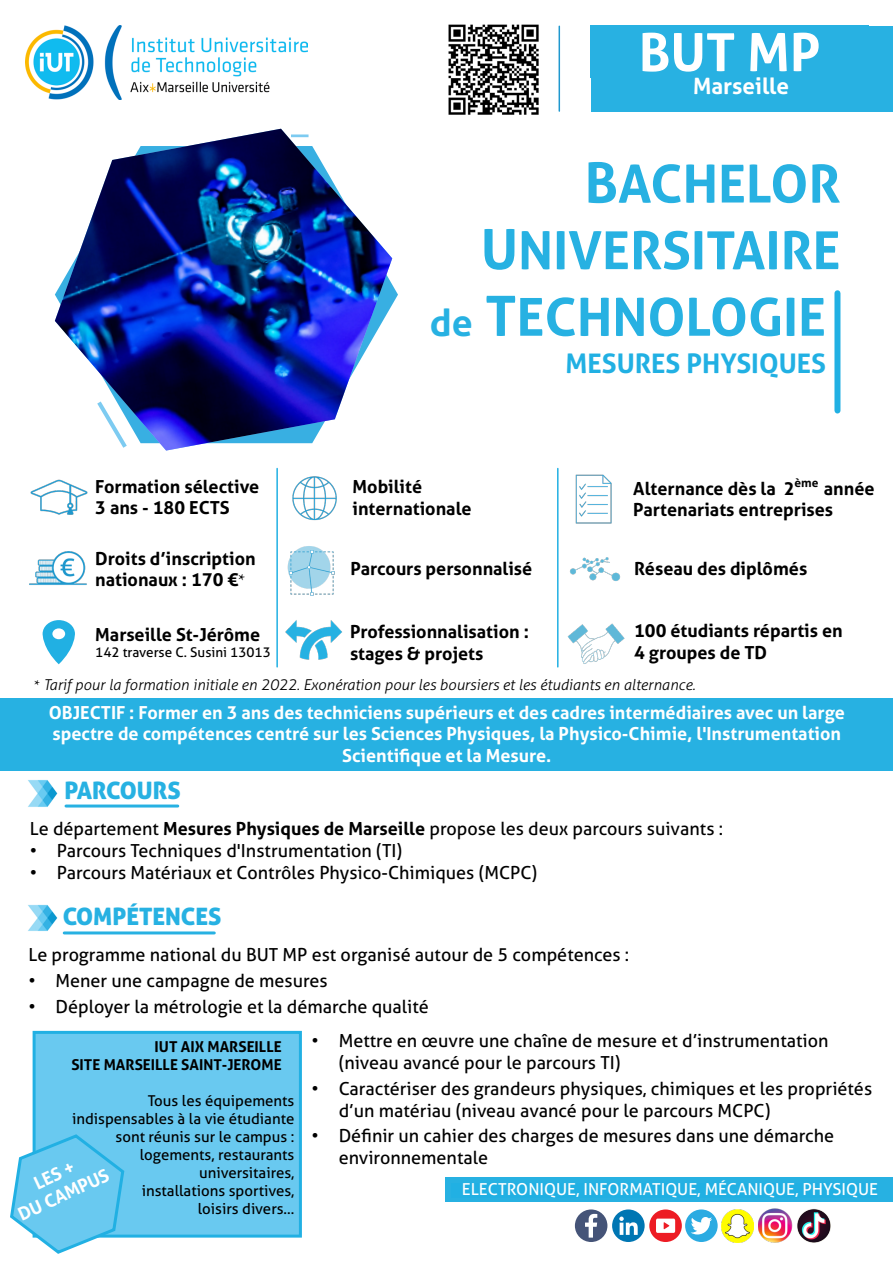
<style>
.page{position:relative;width:893px;height:1263px;background:#fff}
.page>*{position:absolute;margin:0;border:0;box-sizing:border-box;transform-origin:0 0}
.t1{font:700 52.5px/66.6px "Aller";color:#27b1e2;text-align:right}
.t2{font:700 52.5px "Aller";color:#fff}
.t3{font:700 27px "Aller";color:#21b0e3}
.t4{font:24px "Aller Display";color:#27b1e2}
.t5{font:700 22.5px "Aller";color:#fff}
.t6{font:18px/21.6px "Aller";color:#000}
.t7{font:700 18px/21.6px "Aller";color:#000}
.t8{font:700 18px/21.6px "Aller";color:#fff;text-align:center}
.t9{font:16.5px "Aller";color:#fff}
.t10{font:15px/18px "Aller";color:#000;text-align:right}
.t11{font:italic 300 15px "Aller";color:#000}
.t12{font:700 15px/18px "Aller";color:#000;text-align:right}
.t13{font:13.5px "Aller";color:#000}
.s1{font-size:55.5px}
.s2{font-size:37.5px}
.s3{font-family:"Minion Pro";font-weight:400}
.s4{font-family:"Minion Pro";font-weight:400;font-style:normal}
.s5{font-weight:700}
</style>
<div class="page">
<div style="left:685px;top:1209px;width:33px;height:33px;background:#2babe2;border-radius:50%"></div>
<img style="left:26px;top:26px;width:281px;height:73px">
<div style="left:834px;top:293px;width:6px;height:118px;background:#21b0e3"></div>
<hr style="left:66px;top:804px;width:112px;height:3px;background:#27b1e2">
<img style="left:30px;top:479px;width:58px;height:36px">
<img style="left:30px;top:552px;width:57px;height:33px">
<img style="left:287px;top:546px;width:48px;height:50px">
<img style="left:575px;top:474px;width:37px;height:50px">
<img style="left:292px;top:476px;width:45px;height:45px">
<img style="left:570px;top:557px;width:51px;height:24px">
<img style="left:567px;top:623px;width:57px;height:41px">
<hr style="left:276px;top:468px;width:2px;height:199px;background:#21b0e3">
<hr style="left:557px;top:468px;width:2px;height:199px;background:#21b0e3">
<div style="left:0;top:698px;width:893px;height:73px;background:#27b1e2"></div>
<div style="left:445px;top:1178px;width:448px;height:24px;background:#27b1e2"></div>
<div style="left:452px;top:1183px;width:426px;height:15px;background:#21b0e3"></div>
<div style="left:591px;top:26px;width:302px;height:86px;background:#28b1e2"></div>
<div style="left:590px;top:26px;width:279px;height:52px;background:#28b1e2"></div>
<div style="left:575px;top:1209px;width:32px;height:33px;background:#455478;border-radius:50%"></div>
<svg style="left:585px;top:1214px;width:12px;height:23px"></svg>
<div style="left:612px;top:1209px;width:33px;height:33px;background:#0076b3;border-radius:50%"></div>
<svg style="left:619px;top:1216px;width:19px;height:19px"></svg>
<svg style="left:649px;top:1209px;width:33px;height:33px"></svg>
<svg style="left:691px;top:1217px;width:21px;height:17px"></svg>
<img style="left:721px;top:1209px;width:33px;height:33px">
<img style="left:758px;top:1208px;width:34px;height:35px">
<img style="left:797px;top:1209px;width:33px;height:34px">
<svg style="left:42px;top:620px;width:33px;height:44px"></svg>
<hr style="left:64px;top:931px;width:150px;height:3px;background:#27b1e2">
<img style="left:448px;top:24px;width:91px;height:91px">
<hr style="left:559px;top:26px;width:1px;height:85px;background:#1f98cf">
<div style="left:33px;top:1031px;width:269px;height:206px;background:#69c9f0;border:3px solid #21b0e3"></div>
<svg style="left:10px;top:1132px;width:116px;height:122px"></svg>
<img style="left:28px;top:904px;width:30px;height:27px">
<img style="left:28px;top:780px;width:30px;height:27px">
<img style="left:285px;top:620px;width:57px;height:40px">
<img style="left:55px;top:129px;width:337px;height:322px">
<h1 class="t2" style="left:639px;top:20px;width:183px">BUT MP</h1>
<p class="t5" style="left:693px;top:72px;width:98px">Marseille</p>
<h1 class="t1" style="left:430px;top:150px;width:412px"><span class="s1">B</span>ACHELOR<br><span class="s1">U</span>NIVERSITAIRE <span class="s2">de</span> <span class="s1">T</span>ECHNOLOGIE</h1>
<h2 class="t3" style="left:565px;top:347px;width:262px">MESURES PHYSIQUES</h2>
<p class="t7" style="left:95px;top:475px;width:165px">Formation sélective<br>3 ans - 180 ECTS</p>
<p class="t7" style="left:95px;top:547px;width:162px">Droits d’inscription nationaux : 170 €<span class="s3">*</span></p>
<p class="t7" style="left:351px;top:558px;width:183px">Parcours personnalisé</p>
<p class="t7" style="left:353px;top:476px;width:121px">Mobilité internationale</p>
<p class="t7" style="left:633px;top:477px;width:243px">Alternance dès la 2<sup>ème</sup> année<br>Partenariats entreprises</p>
<p class="t7" style="left:634px;top:557px;width:175px">Réseau des diplômés</p>
<p class="t7" style="left:95px;top:623px;width:166px">Marseille St-Jérôme</p>
<p class="t13" style="left:95px;top:644px;width:177px">142 traverse C. Susini 13013</p>
<p class="t7" style="left:350px;top:621px;width:180px">Professionnalisation : stages &amp; projets</p>
<p class="t7" style="left:634px;top:620px;width:210px">100 étudiants répartis en<br>4 groupes de TD</p>
<p class="t11" style="left:34px;top:675px;width:663px"><span class="s4">*</span> Tarif pour la formation initiale en 2022. Exonération pour les boursiers et les étudiants en alternance.</p>
<p class="t8" style="left:49px;top:701px;width:797px">OBJECTIF : Former en 3 ans des techniciens supérieurs et des cadres intermédiaires avec un large spectre de compétences centré sur les Sciences Physiques, la Physico-Chimie, l'Instrumentation<br>Scientifique et la Mesure.</p>
<h3 class="t4" style="left:64px;top:775px;width:118px">PARCOURS</h3>
<p class="t6" style="left:30px;top:818px;width:695px">Le département <span class="s5">Mesures Physiques de Marseille</span> propose les deux parcours suivants :</p>
<p class="t6" style="left:30px;top:840px;width:374px">• Parcours Techniques d'Instrumentation (TI)</p>
<p class="t6" style="left:30px;top:861px;width:509px">• Parcours Matériaux et Contrôles Physico-Chimiques (MCPC)</p>
<h3 class="t4" style="left:63px;top:901px;width:161px">COMPÉTENCES</h3>
<p class="t6" style="left:28px;top:943px;width:602px">Le programme national du BUT MP est organisé autour de 5 compétences :</p>
<p class="t6" style="left:28px;top:969px;width:301px">• Mener une campagne de mesures</p>
<p class="t6" style="left:28px;top:995px;width:402px">• Déployer la métrologie et la démarche qualité</p>
<p class="t6" style="left:339px;top:1030px;width:491px;text-indent:-27px">• Mettre en œuvre une chaîne de mesure et d’instrumentation (niveau avancé pour le parcours TI)</p>
<p class="t6" style="left:339px;top:1078px;width:535px;text-indent:-27px">• Caractériser des grandeurs physiques, chimiques et les propriétés d’un matériau (niveau avancé pour le parcours MCPC)</p>
<p class="t6" style="left:339px;top:1125px;width:497px;text-indent:-27px">• Définir un cahier des charges de mesures dans une démarche environnementale</p>
<p class="t12" style="left:71px;top:1038px;width:212px">IUT AIX MARSEILLE<br>SITE MARSEILLE SAINT-JEROME</p>
<p class="t10" style="left:72px;top:1092px;width:224px">Tous les équipements indispensables à la vie étudiante sont réunis sur le campus : logements, restaurants universitaires,<br>installations sportives,<br>loisirs divers...</p>
<p class="t8" style="left:5px;top:1186px;width:100px;rotate:-25deg">LES +<br>DU CAMPUS</p>
<p class="t9" style="left:462px;top:1179px;width:418px">ELECTRONIQUE, INFORMATIQUE, MÉCANIQUE, PHYSIQUE</p>
</div>
